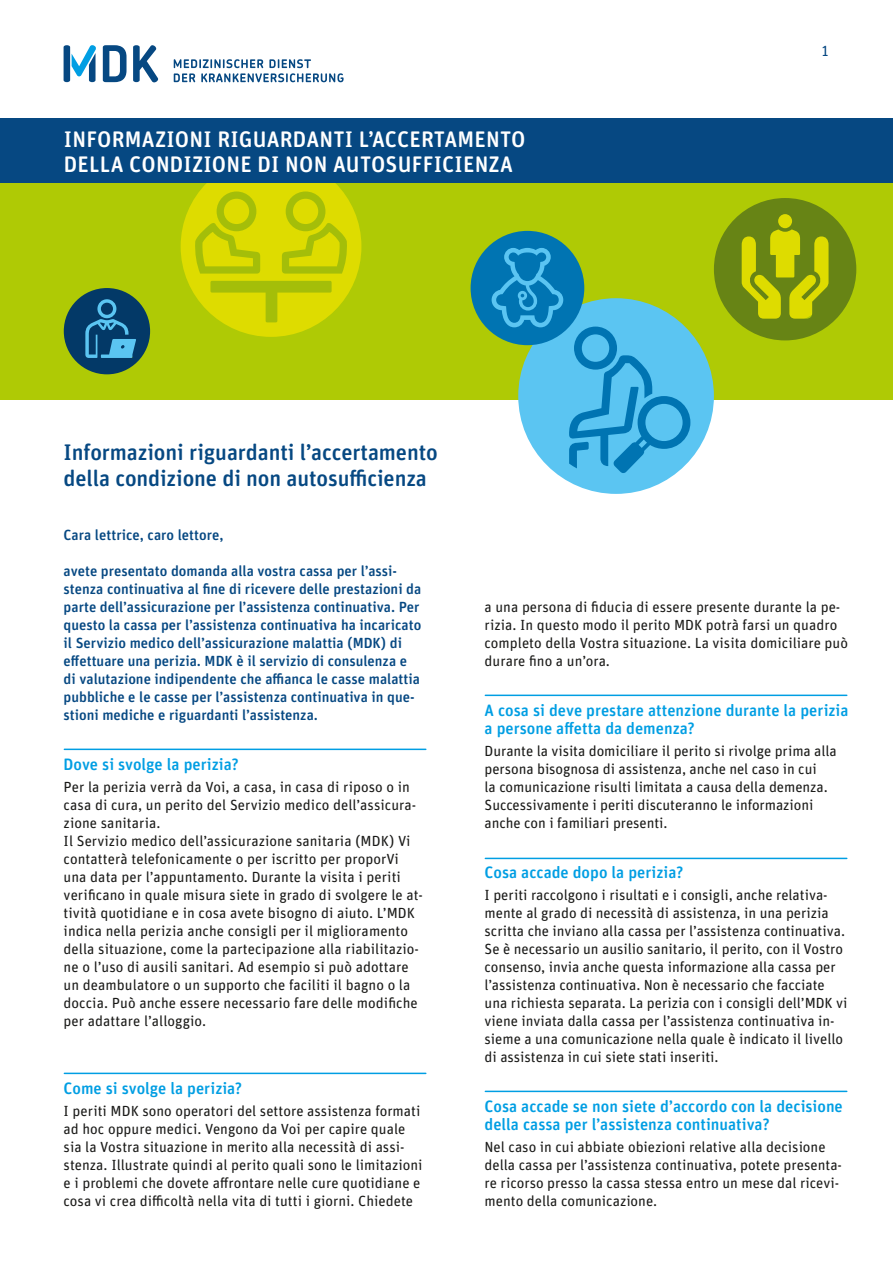
<style>
.page{position:relative;width:893px;height:1263px;background:#fff}
.page>*{position:absolute;margin:0;border:0;box-sizing:border-box;transform-origin:0 0}
.t1{font:500 22.5px/25.5px "Unit Rounded OT";letter-spacing:.01em;color:#fff}
.t2{font:500 22.5px/25.5px "Unit Rounded OT";letter-spacing:-.005em;color:#064882}
.t3{font:500 16.5px/18px "Unit Rounded OT";color:#009ee3}
.t4{font:14.7px/18px "Unit Rounded OT";color:#1a1a18}
.t5{font:500 14.7px/18px "Unit Rounded OT";color:#064882}
.t6{font:14.7px "Unit Rounded OT";color:#064882}
</style>
<div class="page">
<svg style="left:174px;top:59px;width:170px;height:23px"></svg>
<svg style="left:103px;top:45px;width:55px;height:37px"></svg>
<svg style="left:64px;top:45px;width:32px;height:37px"></svg>
<div style="left:0;top:164px;width:893px;height:236px;background:#afca05"></div>
<svg style="left:181px;top:183px;width:180px;height:154px"></svg>
<div style="left:0;top:118px;width:893px;height:65px;background:#064882"></div>
<svg style="left:471px;top:198px;width:385px;height:296px"></svg>
<svg style="left:64px;top:288px;width:86px;height:86px"></svg>
<hr style="left:64px;top:749px;width:362px;height:1px;background:#009ee3">
<hr style="left:64px;top:1073px;width:362px;height:1px;background:#009ee3">
<hr style="left:485px;top:695px;width:362px;height:1px;background:#009ee3">
<hr style="left:485px;top:858px;width:362px;height:1px;background:#009ee3">
<hr style="left:485px;top:1091px;width:362px;height:1px;background:#009ee3">
<p class="t1" style="left:64px;top:126px;width:463px">INFORMAZIONI RIGUARDANTI L’ACCERTAMENTO<br>DELLA CONDIZIONE DI NON AUTOSUFFICIENZA</p>
<p class="t2" style="left:64px;top:439px;width:376px">Informazioni riguardanti l’accertamento della condizione di non autosufficienza</p>
<p class="t6" style="left:821px;top:42px;width:10px">1</p>
<p class="t5" style="left:64px;top:526px;width:161px">Cara lettrice, caro lettore,</p>
<p class="t5" style="left:64px;top:562px;width:359px">avete presentato domanda alla vostra cassa per l’assi&shy;stenza continuativa al fine di ricevere delle prestazioni da parte dell’assicurazione per l’assistenza continuativa. Per questo la cassa per l’assistenza continuativa ha incaricato il Servizio medico dell’assicurazione malattia (MDK) di effettuare una perizia. MDK è il servizio di consulenza e di valutazione indipendente che affianca le casse malattia pubbliche e le casse per l’assistenza continuativa in que&shy;stioni mediche e riguardanti l’assistenza.</p>
<p class="t3" style="left:64px;top:755px;width:177px">Dove si svolge la perizia?</p>
<p class="t4" style="left:64px;top:778px;width:354px">Per la perizia verrà da Voi, a casa, in casa di riposo o in casa di cura, un perito del Servizio medico dell’assicura&shy;zione sanitaria.</p>
<p class="t4" style="left:64px;top:832px;width:361px">Il Servizio medico dell’assicurazione sanitaria (MDK) Vi contatterà telefonicamente o per iscritto per proporVi una data per l’appuntamento. Durante la visita i periti verificano in quale misura siete in grado di svolgere le at&shy;tività quotidiane e in cosa avete bisogno di aiuto. L’MDK indica nella perizia anche consigli per il miglioramento della situazione, come la partecipazione alla riabilitazio&shy;ne o l’uso di ausili sanitari. Ad esempio si può adottare un deambulatore o un supporto che faciliti il bagno o la doccia. Può anche essere necessario fare delle modifiche per adattare l’alloggio.</p>
<p class="t3" style="left:64px;top:1079px;width:180px">Come si svolge la perizia?</p>
<p class="t4" style="left:64px;top:1102px;width:360px">I periti MDK sono operatori del settore assistenza formati ad hoc oppure medici. Vengono da Voi per capire quale sia la Vostra situazione in merito alla necessità di assi&shy;stenza. Illustrate quindi al perito quali sono le limitazioni e i problemi che dovete affrontare nelle cure quotidiane e cosa vi crea difficoltà nella vita di tutti i giorni. Chiedete</p>
<p class="t4" style="left:485px;top:598px;width:365px">a una persona di fiducia di essere presente durante la pe&shy;rizia. In questo modo il perito MDK potrà farsi un quadro completo della Vostra situazione. La visita domiciliare può durare fino a un’ora.</p>
<p class="t3" style="left:485px;top:701px;width:365px">A cosa si deve prestare attenzione durante la perizia a persone affetta da demenza?</p>
<p class="t4" style="left:485px;top:742px;width:354px">Durante la visita domiciliare il perito si rivolge prima alla persona bisognosa di assistenza, anche nel caso in cui<br>la comunicazione risulti limitata a causa della demenza.<br>Successivamente i periti discuteranno le informazioni anche con i familiari presenti.</p>
<p class="t3" style="left:485px;top:863px;width:200px">Cosa accade dopo la perizia?</p>
<p class="t4" style="left:485px;top:886px;width:364px">I periti raccolgono i risultati e i consigli, anche relativa&shy;mente al grado di necessità di assistenza, in una perizia scritta che inviano alla cassa per l’assistenza continuativa.<br>Se è necessario un ausilio sanitario, il perito, con il Vostro consenso, invia anche questa informazione alla cassa per l’assistenza continuativa. Non è necessario che facciate una richiesta separata. La perizia con i consigli dell’MDK vi viene inviata dalla cassa per l’assistenza continuativa in&shy;sieme a una comunicazione nella quale è indicato il livello di assistenza in cui siete stati inseriti.</p>
<p class="t3" style="left:485px;top:1097px;width:360px">Cosa accade se non siete d’accordo con la decisione della cassa per l’assistenza continuativa?</p>
<p class="t4" style="left:485px;top:1138px;width:359px">Nel caso in cui abbiate obiezioni relative alla decisione della cassa per l’assistenza continuativa, potete presenta&shy;re ricorso presso la cassa stessa entro un mese dal ricevi&shy;mento della comunicazione.</p>
</div>
